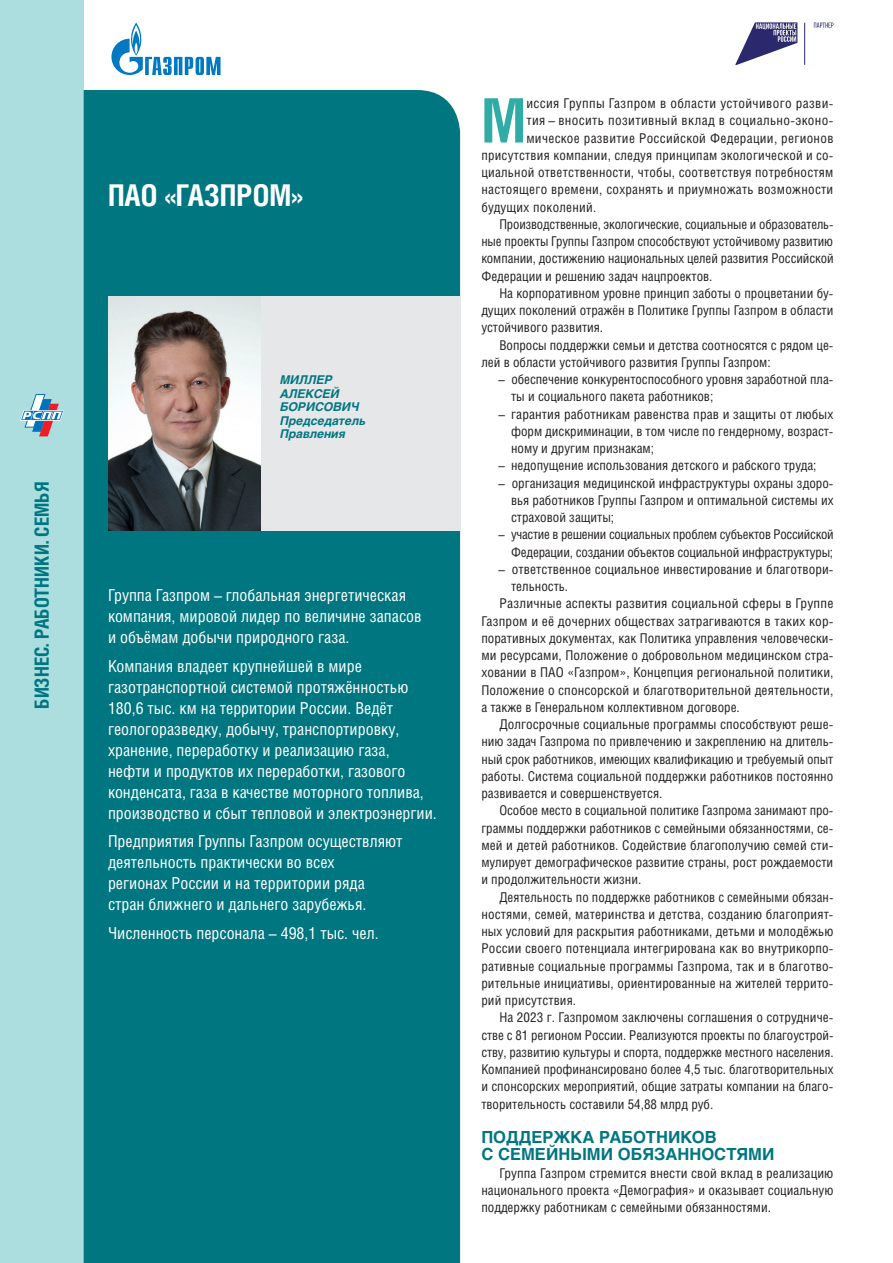
<style>
.page{position:relative;width:893px;height:1263px;background:#fff}
.page>*{position:absolute;margin:0;border:0;box-sizing:border-box;transform-origin:0 0}
.t1{font:700 61.35px "Helios Cond C";color:#2eaca5}
.t2{font:700 30px "Helios Cond C";color:#fff}
.t3{font:700 19.5px "Helios Cond C";color:#007680}
.t4{font:16.5px/21px "Helios Cond C";color:#fff}
.t5{font:700 16.5px/17.2px "Helios C";color:#007680}
.t6{font:13.5px/17.2px "Helios Cond C";color:#231f20;text-align:justify}
.t7{font:13.5px "Helios Cond C";letter-spacing:.02em;color:#231f20}
.t8{font:13.5px "Helios Cond C";letter-spacing:.025em;color:#231f20}
.t9{font:italic 700 12px/13.5px "Helios C";color:#007680}
</style>
<div class="page">
<div style="left:0;top:0;width:84px;height:1263px;background:#acdddf"></div>
<svg style="left:20px;top:394px;width:44px;height:42px"></svg>
<div style="left:84px;top:90px;width:376px;height:1173px;background:#007680"></div>
<div style="left:108px;top:297px;width:352px;height:234px;background:#e6e7e9"></div>
<img style="left:108px;top:297px;width:152px;height:234px">
<svg style="left:111px;top:23px;width:110px;height:52px"></svg>
<hr style="left:804px;top:23px;width:1px;height:42px;background:#2b286d">
<svg style="left:735px;top:22px;width:62px;height:43px"></svg>
<svg style="left:814px;top:23px;width:19px;height:5px"></svg>
<h3 class="t3" style="left:30px;top:709px;width:229px;rotate:-90deg">БИЗНЕС. РАБОТНИКИ. СЕМЬЯ</h3>
<h2 class="t2" style="left:108px;top:177px;width:196px">ПАО «ГАЗПРОМ»</h2>
<p class="t9" style="left:280px;top:373px;width:87px">МИЛЛЕР<br>АЛЕКСЕЙ<br>БОРИСОВИЧ<br>Председатель<br>Правления</p>
<p class="t4" style="left:108px;top:584px;width:315px">Группа Газпром – глобальная энергетическая компания, мировой лидер по величине запасов и объёмам добычи природного газа.</p>
<p class="t4" style="left:108px;top:655px;width:330px">Компания владеет крупнейшей в мире газотранспортной системой протяжённостью 180,6 тыс. км на территории России. Ведёт геологоразведку, добычу, транспортировку, хранение, переработку и реализацию газа,<br>нефти и продуктов их переработки, газового конденсата, газа в качестве моторного топлива, производство и сбыт тепловой и электроэнергии.</p>
<p class="t4" style="left:108px;top:830px;width:296px">Предприятия Группы Газпром осуществляют деятельность практически во всех<br>регионах России и на территории ряда стран ближнего и дальнего зарубежья.</p>
<p class="t4" style="left:108px;top:922px;width:272px">Численность персонала – 498,1 тыс. чел.</p>
<h1 class="t1" style="left:481px;top:84px;width:46px">М</h1>
<p class="t8" style="left:526px;top:95px;width:309px">иссия Группы Газпром в области устойчивого разви-</p>
<p class="t8" style="left:526px;top:112px;width:309px">тия – вносить позитивный вклад в социально-эконо-</p>
<p class="t8" style="left:526px;top:130px;width:309px">мическое развитие Российской Федерации, регионов</p>
<p class="t7" style="left:481px;top:147px;width:354px">присутствия компании, следуя принципам экологической и со-</p>
<p class="t7" style="left:481px;top:164px;width:354px">циальной ответственности, чтобы, соответствуя потребностям</p>
<p class="t7" style="left:481px;top:181px;width:353px">настоящего времени, сохранять и приумножать возможности</p>
<p class="t7" style="left:481px;top:199px;width:116px">будущих поколений.</p>
<p class="t6" style="left:499px;top:215px;width:336px">Производственные, экологические, социальные и образователь-</p>
<p class="t6" style="left:481px;top:232px;width:353px">ные проекты Группы Газпром способствуют устойчивому развитию</p>
<p class="t6" style="left:481px;top:250px;width:354px">компании, достижению национальных целей развития Российской</p>
<p class="t6" style="left:481px;top:267px;width:233px">Федерации и решению задач нацпроектов.</p>
<p class="t6" style="left:499px;top:284px;width:336px">На корпоративном уровне принцип заботы о процветании бу-</p>
<p class="t6" style="left:481px;top:301px;width:354px">дущих поколений отражён в Политике Группы Газпром в области</p>
<p class="t6" style="left:481px;top:319px;width:123px">устойчивого развития.</p>
<p class="t6" style="left:499px;top:336px;width:336px">Вопросы поддержки семьи и детства соотносятся с рядом це-</p>
<p class="t6" style="left:481px;top:353px;width:291px">лей в области устойчивого развития Группы Газпром:</p>
<p class="t6" style="left:511px;top:370px;width:324px;text-indent:-13px">– обеспечение конкурентоспособного уровня заработной пла&shy;ты и социального пакета работников;</p>
<p class="t6" style="left:511px;top:405px;width:324px;text-indent:-13px">– гарантия работникам равенства прав и защиты от любых форм дискриминации, в том числе по гендерному, возраст&shy;ному и другим признакам;</p>
<p class="t6" style="left:498px;top:457px;width:320px">– недопущение использования детского и рабского труда;</p>
<p class="t6" style="left:511px;top:474px;width:324px;text-indent:-13px">– организация медицинской инфраструктуры охраны здоро&shy;вья работников Группы Газпром и оптимальной системы их страховой защиты;</p>
<p class="t6" style="left:498px;top:526px;width:337px;text-align:right">– участие в решении социальных проблем субъектов Российской<br>Федерации, создании объектов социальной инфраструктуры;</p>
<p class="t6" style="left:498px;top:560px;width:337px">– ответственное социальное инвестирование и благотвори-</p>
<p class="t6" style="left:511px;top:577px;width:59px">тельность.</p>
<p class="t6" style="left:499px;top:595px;width:336px">Различные аспекты развития социальной сферы в Группе</p>
<p class="t6" style="left:481px;top:612px;width:354px">Газпром и её дочерних обществах затрагиваются в таких кор-</p>
<p class="t6" style="left:481px;top:629px;width:354px">поративных документах, как Политика управления человечески-</p>
<p class="t6" style="left:481px;top:646px;width:354px">ми ресурсами, Положение о добровольном медицинском стра-</p>
<p class="t6" style="left:481px;top:664px;width:354px">ховании в ПАО «Газпром», Концепция региональной политики,</p>
<p class="t6" style="left:481px;top:681px;width:354px">Положение о спонсорской и благотворительной деятельности,</p>
<p class="t6" style="left:481px;top:698px;width:260px">а также в Генеральном коллективном договоре.</p>
<p class="t6" style="left:499px;top:715px;width:336px">Долгосрочные социальные программы способствуют реше-</p>
<p class="t6" style="left:481px;top:733px;width:354px">нию задач Газпрома по привлечению и закреплению на длитель-</p>
<p class="t6" style="left:481px;top:750px;width:354px">ный срок работников, имеющих квалификацию и требуемый опыт</p>
<p class="t6" style="left:481px;top:767px;width:354px">работы. Система социальной поддержки работников постоянно</p>
<p class="t6" style="left:481px;top:784px;width:182px">развивается и совершенствуется.</p>
<p class="t6" style="left:499px;top:802px;width:336px">Особое место в социальной политике Газпрома занимают про-</p>
<p class="t6" style="left:481px;top:819px;width:354px">граммы поддержки работников с семейными обязанностями, се-</p>
<p class="t6" style="left:481px;top:836px;width:353px">мей и детей работников. Содействие благополучию семей сти-</p>
<p class="t6" style="left:481px;top:853px;width:353px">мулирует демографическое развитие страны, рост рождаемости</p>
<p class="t6" style="left:481px;top:871px;width:161px">и продолжительности жизни.</p>
<p class="t6" style="left:499px;top:888px;width:336px">Деятельность по поддержке работников с семейными обязан-</p>
<p class="t6" style="left:481px;top:905px;width:354px">ностями, семей, материнства и детства, созданию благоприят-</p>
<p class="t6" style="left:481px;top:922px;width:354px">ных условий для раскрытия работниками, детьми и молодёжью</p>
<p class="t6" style="left:481px;top:940px;width:354px">России своего потенциала интегрирована как во внутрикорпо-</p>
<p class="t6" style="left:481px;top:957px;width:354px">ративные социальные программы Газпрома, так и в благотво-</p>
<p class="t6" style="left:481px;top:974px;width:354px">рительные инициативы, ориентированные на жителей террито-</p>
<p class="t6" style="left:481px;top:991px;width:96px">рий присутствия.</p>
<p class="t6" style="left:499px;top:1009px;width:336px">На 2023 г. Газпромом заключены соглашения о сотрудниче-</p>
<p class="t6" style="left:481px;top:1026px;width:354px">стве с 81 регионом России. Реализуются проекты по благоустрой-</p>
<p class="t6" style="left:481px;top:1043px;width:354px">ству, развитию культуры и спорта, поддержке местного населения.</p>
<p class="t6" style="left:481px;top:1060px;width:354px">Компанией профинансировано более 4,5 тыс. благотворительных</p>
<p class="t6" style="left:481px;top:1078px;width:354px">и спонсорских мероприятий, общие затраты компании на благо-</p>
<p class="t6" style="left:481px;top:1095px;width:233px">творительность составили 54,88 млрд руб.</p>
<p class="t5" style="left:481px;top:1129px;width:295px">ПОДДЕРЖКА РАБОТНИКОВ<br>С СЕМЕЙНЫМИ ОБЯЗАННОСТЯМИ</p>
<p class="t6" style="left:481px;top:1164px;width:354px;text-indent:18px">Группа Газпром стремится внести свой вклад в реализацию национального проекта «Демография» и оказывает социальную поддержку работникам с семейными обязанностями.</p>
</div>
